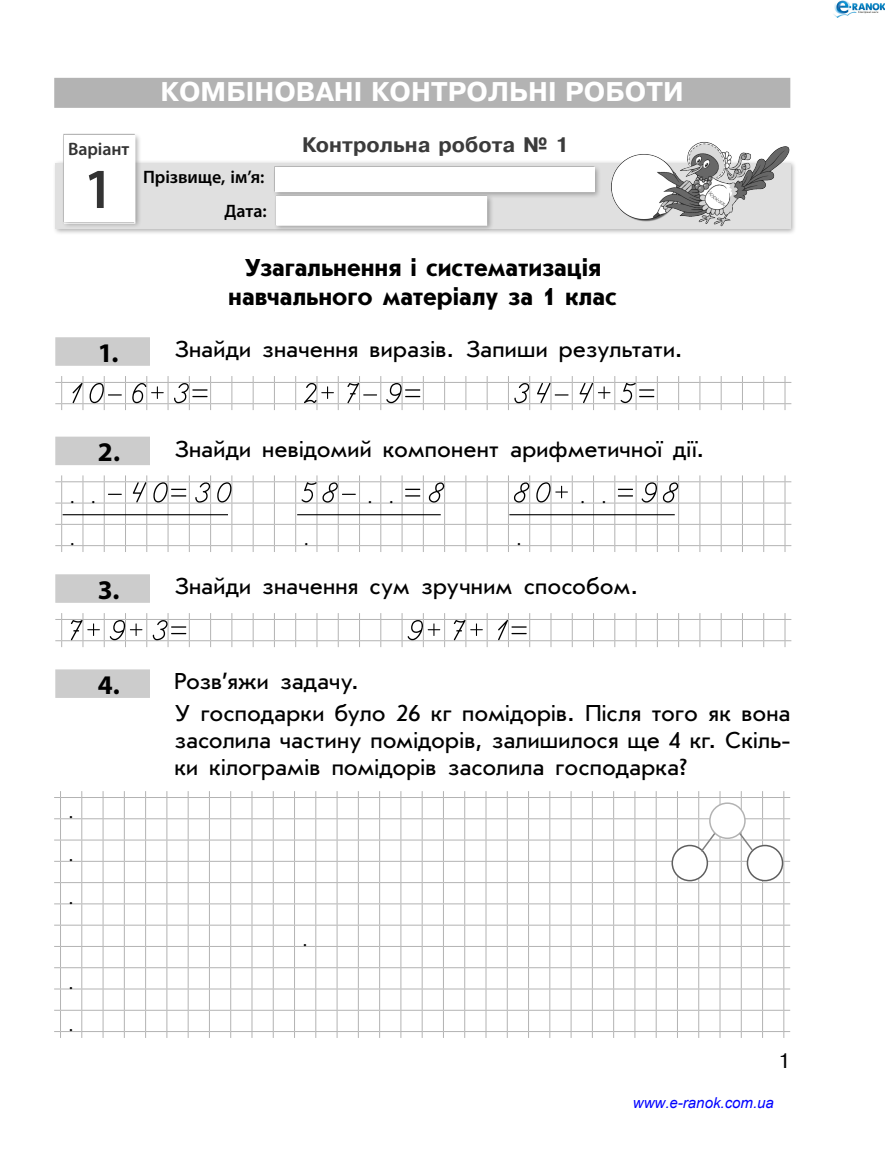
<style>
.page{position:relative;width:885px;height:1149px;background:#fff}
.page>*{position:absolute;margin:0;border:0;box-sizing:border-box;transform-origin:0 0}
.Вариант{font:600 57px "Myriad Pro";color:#333}
.Цифра{font:53.25px "GDVGRI Fnumbers";letter-spacing:.02em;color:#000}
.Раздел{font:700 27px "Pragmatica";color:#fff}
.Тема{font:700 25.5px/28.5px "Journal Sans C";letter-spacing:.005em;color:#000;text-align:center}
.задание_самост{font:24px "Journal Sans C";color:#000}
.Задание_текст{font:24px/27px "Journal Sans C";color:#000;text-align:justify}
.Вид_работы{font:700 21px "Pragmatica";letter-spacing:.005em;color:#3b3b3b}
.t1{font:21px "Pragmatica";color:#000}
.InTable{font:600 18px "Myriad Pro";letter-spacing:-.005em;color:#000}
.Вариант-2{font:600 18px "Myriad Pro";letter-spacing:-.005em;color:#333}
.t2{font:italic 15px "Arial";color:#00f}
.точка{font:15px "School Book C";color:#000}
.s1{font-family:"Myriad Pro";font-weight:700;font-size:27px}
</style>
<div class="page">
<div style="left:55px;top:337px;width:95px;height:28px;background:#ccc"></div>
<div style="left:55px;top:436px;width:95px;height:29px;background:#ccc"></div>
<div style="left:55px;top:574px;width:95px;height:28px;background:#ccc"></div>
<div style="left:55px;top:669px;width:95px;height:28px;background:#ccc"></div>
<svg style="left:55px;top:376px;width:736px;height:34px"></svg>
<svg style="left:55px;top:475px;width:736px;height:77px"></svg>
<svg style="left:55px;top:613px;width:736px;height:34px"></svg>
<svg style="left:54px;top:791px;width:736px;height:246px"></svg>
<hr style="left:63px;top:514px;width:165px;height:1px;background:#000">
<hr style="left:297px;top:514px;width:143px;height:1px;background:#000">
<hr style="left:509px;top:514px;width:165px;height:1px;background:#000">
<div style="left:54px;top:78px;width:736px;height:30px;background:#b3b3b3"></div>
<div style="left:53px;top:160px;width:744px;height:75px;background:#000;opacity:.3"></div>
<div style="left:55px;top:163px;width:735px;height:65px;background:#e0e0e0"></div>
<div style="left:61px;top:133px;width:81px;height:96px;background:#000;opacity:.3"></div>
<div style="left:63px;top:133px;width:73px;height:91px;background:#fff"></div>
<div style="left:273px;top:164px;width:328px;height:34px;background:#000;opacity:.3"></div>
<img style="left:595px;top:142px;width:195px;height:85px">
<div style="left:274px;top:194px;width:220px;height:38px;background:#000;opacity:.3"></div>
<svg style="left:274px;top:166px;width:320px;height:60px"></svg>
<img style="left:833px;top:0;width:51px;height:18px">
<p class="Раздел" style="left:160px;top:75px;width:524px">КОМБІНОВАНІ КОНТРОЛЬНІ РОБОТИ</p>
<p class="Вариант-2" style="left:68px;top:138px;width:63px">Варіант</p>
<p class="Вариант" style="left:83px;top:152px;width:32px">1</p>
<p class="InTable" style="left:143px;top:165px;width:123px">Прізвище, ім’я:</p>
<p class="InTable" style="left:224px;top:199px;width:44px">Дата:</p>
<p class="Вид_работы" style="left:302px;top:131px;width:268px">Контрольна робота № 1</p>
<p class="Тема" style="left:228px;top:254px;width:390px">Узагальнення і систематизація навчального матеріалу за 1 клас</p>
<p class="задание_самост" style="left:98px;top:337px;width:586px"><span class="s1">1.</span> Знайди значення виразів. Запиши результати.</p>
<p class="Цифра" style="left:62px;top:370px;width:128px">10 6 3</p>
<p class="Цифра" style="left:296px;top:370px;width:107px">2 7 9</p>
<p class="Цифра" style="left:509px;top:370px;width:128px">34 4 5</p>
<p class="задание_самост" style="left:98px;top:436px;width:608px"><span class="s1">2.</span> Знайди невідомий компонент арифметичної дії.</p>
<p class="точка" style="left:70px;top:489px;width:7px">.</p>
<p class="точка" style="left:91px;top:489px;width:7px">.</p>
<p class="Цифра" style="left:126px;top:469px;width:107px">40 30</p>
<p class="Цифра" style="left:296px;top:469px;width:43px">58</p>
<p class="Цифра" style="left:424px;top:469px;width:22px">8</p>
<p class="Цифра" style="left:509px;top:469px;width:43px">80</p>
<p class="Цифра" style="left:636px;top:469px;width:43px">98</p>
<p class="точка" style="left:367px;top:489px;width:7px">.</p>
<p class="точка" style="left:389px;top:489px;width:7px">.</p>
<p class="точка" style="left:580px;top:489px;width:7px">.</p>
<p class="точка" style="left:601px;top:489px;width:7px">.</p>
<p class="точка" style="left:70px;top:532px;width:7px">.</p>
<p class="точка" style="left:304px;top:532px;width:7px">.</p>
<p class="точка" style="left:516px;top:532px;width:7px">.</p>
<p class="задание_самост" style="left:98px;top:574px;width:542px"><span class="s1">3.</span> Знайди значення сум зручним способом.</p>
<p class="Цифра" style="left:62px;top:607px;width:107px">7 9 3</p>
<p class="Цифра" style="left:402px;top:607px;width:107px">9 7 1</p>
<p class="задание_самост" style="left:98px;top:669px;width:263px"><span class="s1">4.</span> Розв’яжи задачу.</p>
<p class="Задание_текст" style="left:174px;top:699px;width:617px">У господарки було 26 кг помідорів. Після того як вона засолила частину помідорів, залишилося ще 4 кг. Скіль&shy;ки кілограмів помідорів засолила господарка?</p>
<p class="точка" style="left:69px;top:805px;width:7px">.</p>
<p class="точка" style="left:69px;top:847px;width:7px">.</p>
<p class="точка" style="left:69px;top:890px;width:7px">.</p>
<p class="точка" style="left:69px;top:975px;width:7px">.</p>
<p class="точка" style="left:69px;top:1017px;width:7px">.</p>
<p class="точка" style="left:302px;top:932px;width:7px">.</p>
<p class="t1" style="left:778px;top:1047px;width:14px">1</p>
<p class="t2" style="left:633px;top:1092px;width:142px">www.e-ranok.com.ua</p>
</div>
